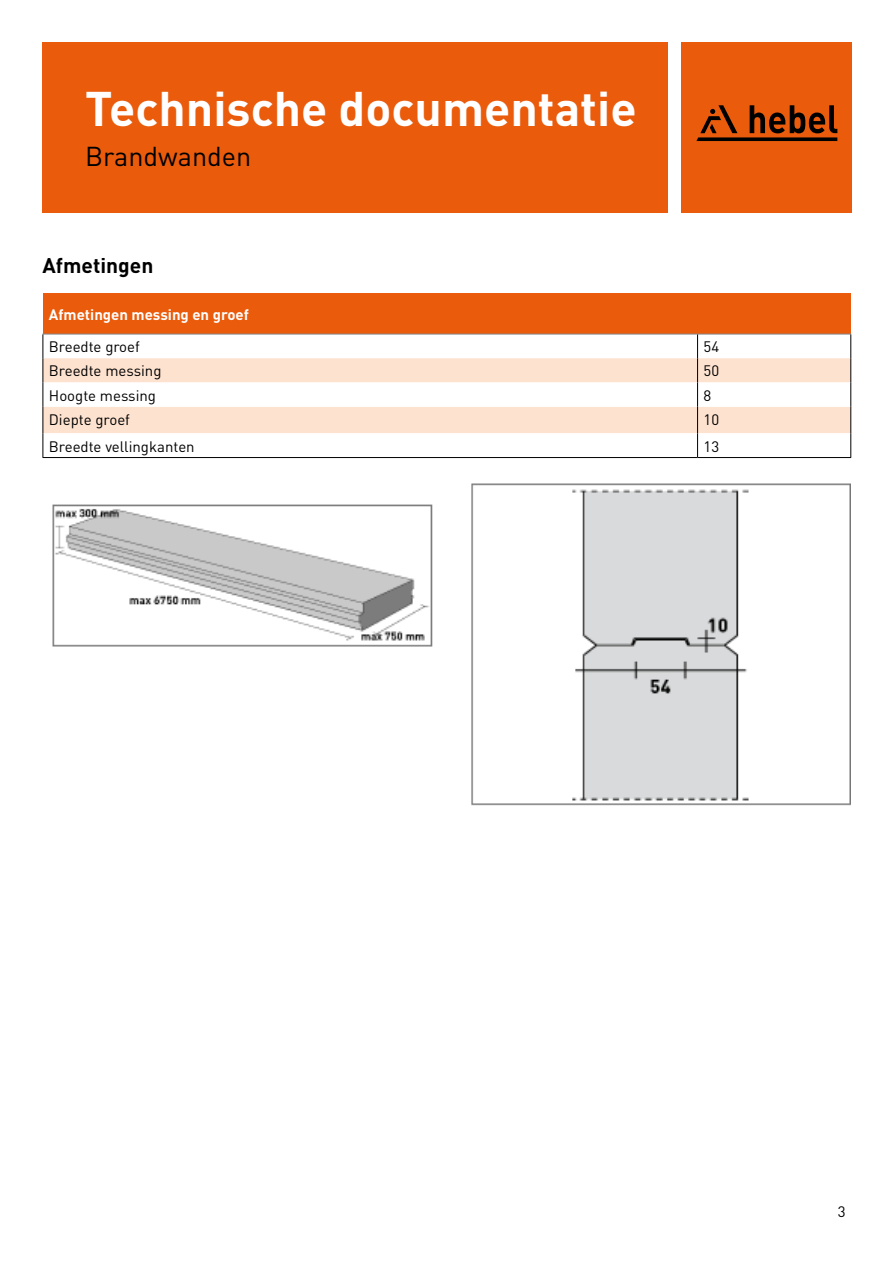
<style>
.page{position:relative;width:893px;height:1263px;background:#fff}
.page>*{position:absolute;margin:0;border:0;box-sizing:border-box;transform-origin:0 0}
.t1{font:700 48px "DIN";color:#fff}
.t2{font:27px "DIN";color:#000}
.t3{font:700 21px "DIN";color:#000}
.t4{font:15px "DIN";color:#000}
.t5{font:700 15px "DIN";color:#fff}
</style>
<div class="page">
<div style="left:43px;top:43px;width:625px;height:170px;background:#ea5b0b"></div>
<div style="left:682px;top:43px;width:170px;height:170px;background:#ea5b0b"></div>
<svg style="left:696px;top:105px;width:141px;height:36px"></svg>
<div style="left:43px;top:294px;width:808px;height:40px;background:#ea5b0b"></div>
<div style="left:44px;top:358px;width:806px;height:24px;background:#fde2cf"></div>
<svg style="left:44px;top:382px;width:806px;height:75px"></svg>
<hr style="left:43px;top:334px;width:655px;height:1px;background:#878787">
<hr style="left:698px;top:334px;width:153px;height:1px;background:#878787">
<svg style="left:43px;top:335px;width:1px;height:122px"></svg>
<svg style="left:697px;top:334px;width:1px;height:123px"></svg>
<svg style="left:850px;top:334px;width:1px;height:123px"></svg>
<hr style="left:43px;top:457px;width:655px;height:1px;background:#000">
<hr style="left:698px;top:457px;width:153px;height:1px;background:#000">
<img style="left:52px;top:483px;width:798px;height:323px">
<h1 class="t1" style="left:85px;top:78px;width:553px">Technische documentatie</h1>
<h2 class="t2" style="left:85px;top:140px;width:168px">Brandwanden</h2>
<h3 class="t3" style="left:43px;top:251px;width:112px">Afmetingen</h3>
<p class="t5" style="left:49px;top:305px;width:201px">Afmetingen messing en groef</p>
<p class="t4" style="left:49px;top:337px;width:93px">Breedte groef</p>
<p class="t4" style="left:704px;top:337px;width:17px">54</p>
<p class="t4" style="left:49px;top:362px;width:114px">Breedte messing</p>
<p class="t4" style="left:704px;top:362px;width:17px">50</p>
<p class="t4" style="left:49px;top:386px;width:109px">Hoogte messing</p>
<p class="t4" style="left:704px;top:386px;width:9px">8</p>
<p class="t4" style="left:49px;top:410px;width:83px">Diepte groef</p>
<p class="t4" style="left:704px;top:410px;width:17px">10</p>
<p class="t4" style="left:49px;top:437px;width:147px">Breedte vellingkanten</p>
<p class="t4" style="left:704px;top:437px;width:17px">13</p>
<p class="t4" style="left:838px;top:1202px;width:9px">3</p>
</div>
